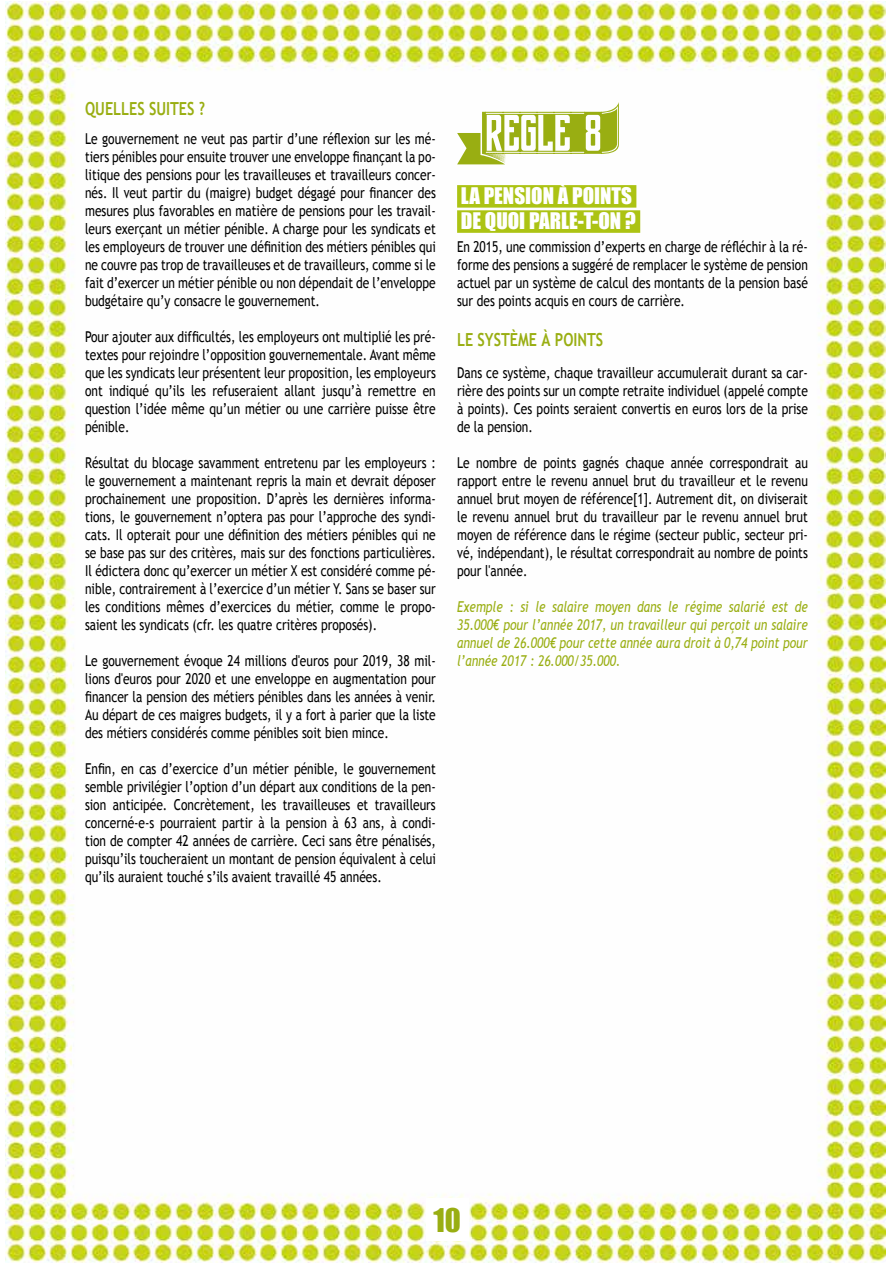
<style>
.page{position:relative;width:893px;height:1263px;background:#fff}
.page>*{position:absolute;margin:0;border:0;box-sizing:border-box;transform-origin:0 0}
.t1{font:30px "Impact";color:#99ae12}
.t2{font:21px/25.2px "Impact";color:#fff}
.t3{font:700 18px "Trebuchet MS";color:#99ae12;scale:.8 1}
.t4{font:15px/18px "Trebuchet MS";color:#000;text-align:justify;scale:.8 1}
.t5{font:italic 15px/18px "Trebuchet MS";color:#99ae12;text-align:justify;scale:.8 1}
</style>
<div class="page">
<img style="left:6px;top:1px;width:880px;height:1262px">
<div style="left:426px;top:1198px;width:42px;height:43px;background:#fff"></div>
<div style="left:457px;top:185px;width:179px;height:23px;background:#acc313"></div>
<div style="left:457px;top:210px;width:183px;height:23px;background:#acc313"></div>
<svg style="left:457px;top:102px;width:162px;height:62px"></svg>
<p class="t3" style="left:85px;top:98px;width:152px">QUELLES SUITES ?</p>
<p class="t4" style="left:85px;top:130px;width:440px">Le gouvernement ne veut pas partir d’une réflexion sur les mé&shy;tiers pénibles pour ensuite trouver une enveloppe finançant la po&shy;litique des pensions pour les travailleuses et travailleurs concer&shy;nés. Il veut partir du (maigre) budget dégagé pour financer des mesures plus favorables en matière de pensions pour les travail&shy;leurs exerçant un métier pénible. A charge pour les syndicats et les employeurs de trouver une définition des métiers pénibles qui ne couvre pas trop de travailleuses et de travailleurs, comme si le fait d’exercer un métier pénible ou non dépendait de l’enveloppe budgétaire qu’y consacre le gouvernement.</p>
<p class="t4" style="left:85px;top:328px;width:440px">Pour ajouter aux difficultés, les employeurs ont multiplié les pré&shy;textes pour rejoindre l’opposition gouvernementale. Avant même que les syndicats leur présentent leur proposition, les employeurs ont indiqué qu’ils les refuseraient allant jusqu’à remettre en question l’idée même qu’un métier ou une carrière puisse être pénible.</p>
<p class="t4" style="left:85px;top:454px;width:440px">Résultat du blocage savamment entretenu par les employeurs : le gouvernement a maintenant repris la main et devrait déposer prochainement une proposition. D’après les dernières informa&shy;tions, le gouvernement n’optera pas pour l’approche des syndi&shy;cats. Il opterait pour une définition des métiers pénibles qui ne se base pas sur des critères, mais sur des fonctions particulières.<br>Il édictera donc qu’exercer un métier X est considéré comme pé&shy;nible, contrairement à l’exercice d’un métier Y. Sans se baser sur les conditions mêmes d’exercices du métier, comme le propo&shy;saient les syndicats (cfr. les quatre critères proposés).</p>
<p class="t4" style="left:85px;top:652px;width:440px">Le gouvernement évoque 24 millions d'euros pour 2019, 38 mil&shy;lions d'euros pour 2020 et une enveloppe en augmentation pour financer la pension des métiers pénibles dans les années à venir.<br>Au départ de ces maigres budgets, il y a fort à parier que la liste des métiers considérés comme pénibles soit bien mince.</p>
<p class="t4" style="left:85px;top:760px;width:440px">Enfin, en cas d’exercice d’un métier pénible, le gouvernement semble privilégier l’option d’un départ aux conditions de la pen&shy;sion anticipée. Concrètement, les travailleuses et travailleurs concerné-e-s pourraient partir à la pension à 63 ans, à condi&shy;tion de compter 42 années de carrière. Ceci sans être pénalisés, puisqu’ils toucheraient un montant de pension équivalent à celui qu’ils auraient touché s’ils avaient travaillé 45 années.</p>
<h2 class="t2" style="left:461px;top:183px;width:177px">LA PENSION À POINTS<br>DE QUOI PARLE-T-ON ?</h2>
<p class="t4" style="left:457px;top:238px;width:440px">En 2015, une commission d’experts en charge de réfléchir à la ré&shy;forme des pensions a suggéré de remplacer le système de pension actuel par un système de calcul des montants de la pension basé sur des points acquis en cours de carrière.</p>
<p class="t3" style="left:457px;top:328px;width:184px">LE SYSTÈME À POINTS</p>
<p class="t4" style="left:457px;top:364px;width:440px">Dans ce système, chaque travailleur accumulerait durant sa car&shy;rière des points sur un compte retraite individuel (appelé compte à points). Ces points seraient convertis en euros lors de la prise de la pension.</p>
<p class="t4" style="left:457px;top:454px;width:440px">Le nombre de points gagnés chaque année correspondrait au rapport entre le revenu annuel brut du travailleur et le revenu annuel brut moyen de référence[1]. Autrement dit, on diviserait le revenu annuel brut du travailleur par le revenu annuel brut moyen de référence dans le régime (secteur public, secteur pri&shy;vé, indépendant), le résultat correspondrait au nombre de points pour l'année.</p>
<p class="t5" style="left:457px;top:598px;width:440px">Exemple : si le salaire moyen dans le régime salarié est de 35.000€ pour l’année 2017, un travailleur qui perçoit un salaire annuel de 26.000€ pour cette année aura droit à 0,74 point pour l’année 2017 : 26.000/35.000.</p>
<h1 class="t1" style="left:433px;top:1196px;width:29px">10</h1>
</div>
